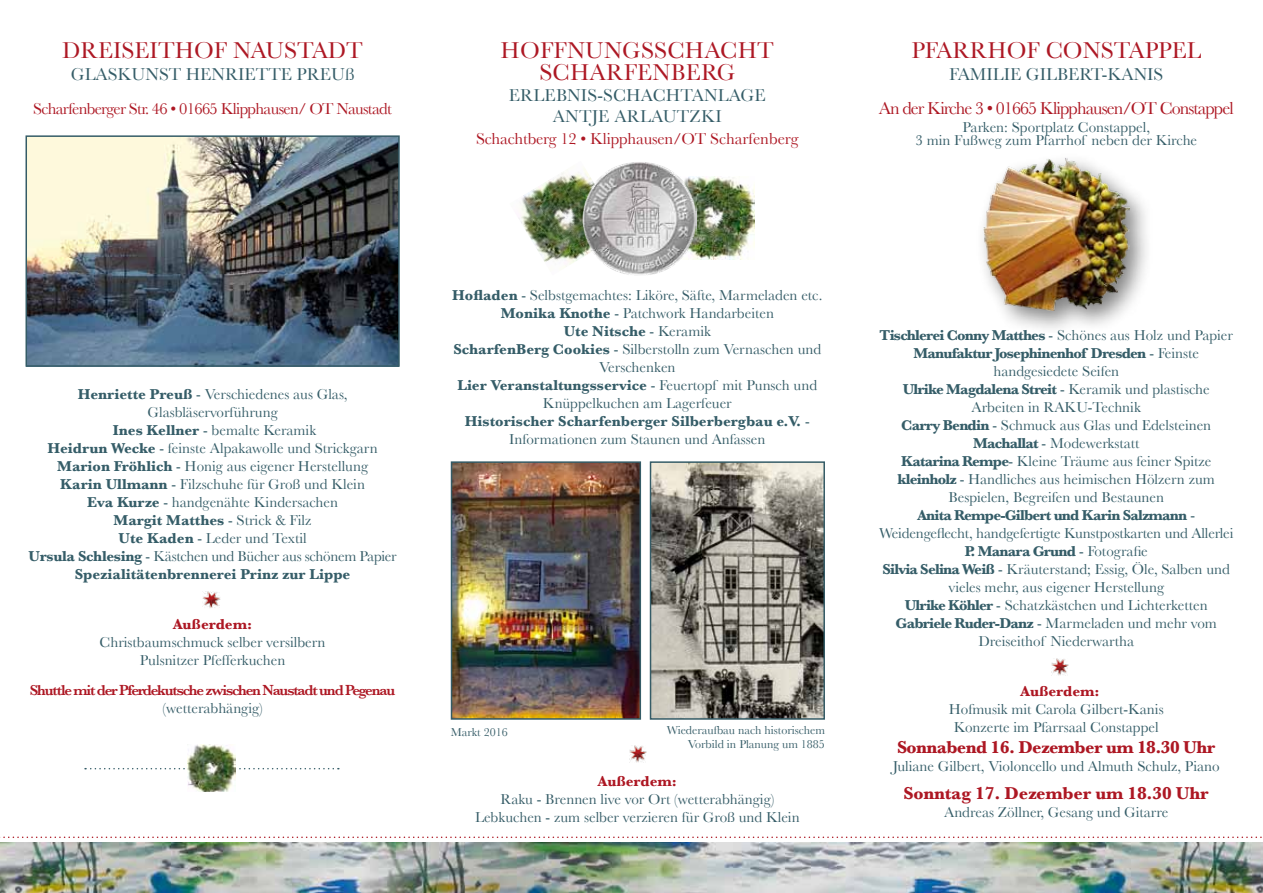
<style>
.page{position:relative;width:1263px;height:893px;background:#fff}
.page>*{position:absolute;margin:0;border:0;box-sizing:border-box;transform-origin:0 0}
.t1{font:24px/22.5px "Baskerville";color:#ad1824;text-align:center}
.t2{font:18px/21px "Baskerville";color:#355d68;text-align:center}
.t3{font:18px "Baskerville";letter-spacing:-.05em;color:#ad1723}
.t4{font:700 18px "Baskerville";letter-spacing:-.03em;color:#ad1723}
.t5{font:700 18px "Baskerville";letter-spacing:-.01em;color:#ad1723}
.t6{font:16.5px "Baskerville";letter-spacing:-.04em;color:#ad1723}
.t7{font:16.5px "Baskerville";letter-spacing:-.01em;color:#ad1723}
.t8{font:15px/18px "Baskerville";color:#355d68;text-align:center}
.t9{font:700 15px/18px "Baskerville";color:#355d68;text-align:center}
.t10{font:15px/18px "Baskerville";color:#355c67;text-align:center}
.t11{font:600 15px "Baskerville";letter-spacing:-.08em;color:#ad1723}
.t12{font:700 15px "Baskerville";color:#ad1723}
.t13{font:12px/14.4px "Baskerville";color:#355c67;text-align:right}
.s1{font-weight:700}
.s2{color:#355c67}
.s3{font-weight:400}
.s4{font-weight:400;color:#355c67}
</style>
<div class="page">
<img style="left:696px;top:176px;width:58px;height:84px">
<img style="left:518px;top:172px;width:64px;height:96px">
<img style="left:29px;top:138px;width:368px;height:226px">
<div style="left:26px;top:135px;width:374px;height:232px;border:2px solid #355c67"></div>
<img style="left:202px;top:591px;width:18px;height:17px">
<svg style="left:85px;top:768px;width:254px;height:1px"></svg>
<img style="left:187px;top:745px;width:49px;height:47px">
<svg style="left:0;top:836px;width:1262px;height:2px"></svg>
<img style="left:1051px;top:658px;width:18px;height:17px">
<img style="left:582px;top:162px;width:114px;height:113px">
<img style="left:629px;top:745px;width:18px;height:17px">
<img style="left:454px;top:464px;width:184px;height:253px">
<div style="left:451px;top:461px;width:190px;height:259px;border:2px solid #355c67"></div>
<img style="left:653px;top:464px;width:169px;height:253px">
<div style="left:650px;top:461px;width:175px;height:259px;border:2px solid #355c67"></div>
<img style="left:0;top:842px;width:1263px;height:51px">
<div style="left:973px;top:147px;width:179px;height:185px;background:#000;opacity:.5"></div>
<img style="left:984px;top:158px;width:145px;height:153px">
<h1 class="t1" style="left:62px;top:38px;width:302px">DREISEITHOF NAUSTADT</h1>
<p class="t2" style="left:71px;top:64px;width:285px">GLASKUNST HENRIETTE PREUß</p>
<p class="t6" style="left:33px;top:99px;width:360px">Scharfenberger Str. 46 • 01665 Klipphausen/ OT Naustadt</p>
<h1 class="t1" style="left:501px;top:38px;width:275px">HOFFNUNGSSCHACHT<br>SCHARFENBERG</h1>
<p class="t2" style="left:509px;top:85px;width:259px">ERLEBNIS-SCHACHTANLAGE<br>ANTJE ARLAUTZKI</p>
<p class="t7" style="left:476px;top:129px;width:324px">Schachtberg 12 • Klipphausen/OT Scharfenberg</p>
<h1 class="t1" style="left:911px;top:38px;width:291px">PFARRHOF CONSTAPPEL</h1>
<p class="t2" style="left:949px;top:64px;width:216px">FAMILIE GILBERT-KANIS</p>
<p class="t3" style="left:879px;top:97px;width:356px">An der Kirche 3 • 01665 Klipphausen/OT Constappel</p>
<p class="t8" style="left:915px;top:120px;width:283px;line-height:13.5px">Parken: Sportplatz Constappel,<br>3 min Fußweg zum Pfarrhof neben der Kirche</p>
<p class="t8" style="left:28px;top:385px;width:370px"><span class="s1">Henriette Preuß</span> - Verschiedenes aus Glas, Glasbläservorführung<br><span class="s1">Ines Kellner</span> - bemalte Keramik<br><span class="s1">Heidrun Wecke</span> - feinste Alpakawolle und Strickgarn <span class="s1">Marion Fröhlich</span> <span class="s2">- Honig aus eigener Herstellung<br></span><span class="s1">Karin Ullmann</span> - Filzschuhe für Groß und Klein<br><span class="s1">Eva Kurze</span> - handgenähte Kindersachen<br><span class="s1">Margit Matthes</span> - Strick &amp; Filz<br><span class="s1">Ute Kaden</span> <span class="s2">- Leder und Textil<br></span><span class="s1">Ursula Schlesing</span> - <span class="s2">Kästchen und Bücher aus schönem Papier </span><span class="s1">Spezialitätenbrennerei Prinz zur Lippe</span></p>
<p class="t12" style="left:173px;top:615px;width:81px">Außerdem:</p>
<p class="t8" style="left:100px;top:633px;width:227px">Christbaumschmuck selber versilbern<br>Pulsnitzer Pfefferkuchen</p>
<p class="t11" style="left:30px;top:681px;width:367px">Shuttle mit der Pferdekutsche zwischen Naustadt und Pegenau</p>
<p class="t10" style="left:162px;top:699px;width:102px">(wetterabhängig)</p>
<p class="t9" style="left:452px;top:286px;width:372px">Hofladen <span class="s3">- Selbstgemachtes: Liköre, Säfte,</span> <span class="s4">Marmeladen etc.<br></span>Monika Knothe <span class="s3">- Patchwork Handarbeiten<br></span>Ute Nitsche <span class="s4">- Keramik<br></span>ScharfenBerg Cookies <span class="s4">- Silberstolln zum Vernaschen und Verschenken<br></span>Lier Veranstaltungsservice <span class="s3">-</span> <span class="s4">Feuertopf mit Punsch und Knüppelkuchen am Lagerfeuer<br></span>Historischer Scharfenberger Silberbergbau e.V. <span class="s3">- Informationen zum Staunen und Anfassen</span></p>
<p class="t13" style="left:451px;top:724px;width:58px">Markt 2016</p>
<p class="t13" style="left:667px;top:723px;width:160px">Wiederaufbau nach historischem<br>Vorbild in Planung um 1885</p>
<p class="t12" style="left:598px;top:772px;width:81px">Außerdem:</p>
<p class="t10" style="left:475px;top:790px;width:326px">Raku - Brennen live vor Ort (wetterabhängig)<br>Lebkuchen - zum selber verzieren für Groß und Klein</p>
<p class="t8" style="left:879px;top:326px;width:356px"><span class="s1">Tischlerei Conny Matthes</span> - Schönes aus Holz und Papier <span class="s1">Manufaktur Josephinenhof Dresden</span> - Feinste handgesiedete Seifen<br><span class="s1">Ulrike Magdalena Streit</span> - Keramik und plastische Arbeiten in RAKU-Technik<br><span class="s1">Carry Bendin</span> - Schmuck aus Glas und Edelsteinen <span class="s1">Machallat</span> - Modewerkstatt<br><span class="s1">Katarina Rempe</span>- Kleine Träume aus feiner Spitze <span class="s1">kleinholz</span> - Handliches aus heimischen Hölzern zum Bespielen, Begreifen und Bestaunen<br><span class="s1">Anita Rempe-Gilbert und Karin Salzmann</span> - Weidengeflecht, handgefertigte Kunstpostkarten und Allerlei <span class="s1">P. Manara Grund</span> - Fotografie<br><span class="s1">Silvia Selina Weiß</span> - Kräuterstand; Essig, Öle, Salben und vieles mehr, aus eigener Herstellung<br><span class="s1">Ulrike Köhler</span> - Schatzkästchen und Lichterketten <span class="s1">Gabriele Ruder-Danz</span> - Marmeladen und mehr vom Dreiseithof Niederwartha</p>
<p class="t12" style="left:1020px;top:682px;width:81px">Außerdem:</p>
<p class="t8" style="left:949px;top:700px;width:216px">Hofmusik mit Carola Gilbert-Kanis<br>Konzerte im Pfarrsaal Constappel</p>
<p class="t4" style="left:897px;top:737px;width:320px">Sonnabend 16. Dezember um 18.30 Uhr</p>
<p class="t8" style="left:893px;top:757px;width:328px">Juliane Gilbert, Violoncello und Almuth Schulz, Piano</p>
<p class="t5" style="left:904px;top:782px;width:307px">Sonntag 17. Dezember um 18.30 Uhr</p>
<p class="t8" style="left:944px;top:803px;width:226px">Andreas Zöllner, Gesang und Gitarre</p>
</div>
